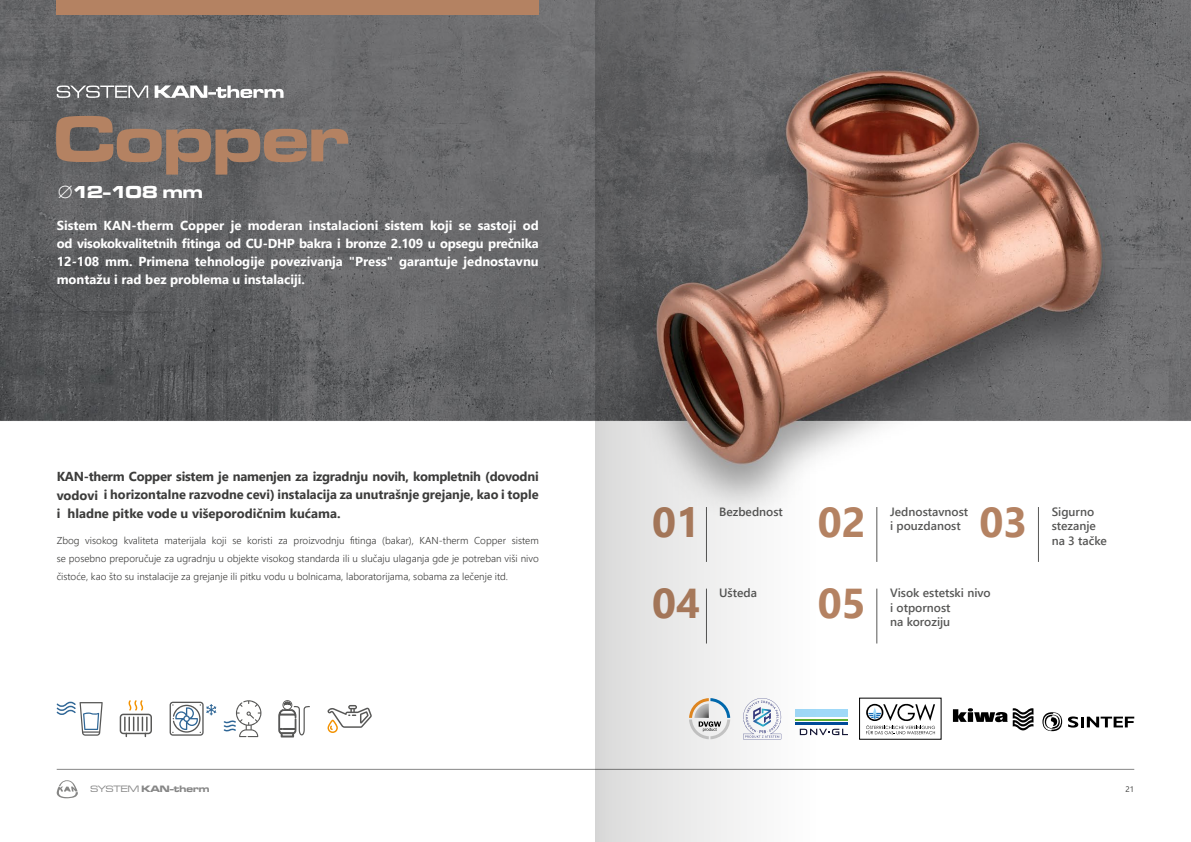
<style>
.page{position:relative;width:1191px;height:842px;background:#fff}
.page>*{position:absolute;margin:0;border:0;box-sizing:border-box;transform-origin:0 0}
.t1{font:67.1px "Microgramma D Bol Ext";color:#b48262}
.t2{font:700 41.7px/81.6px "Segoe UI";color:#b48262}
.t3{font:18px "Microgramma D Bol Ext";letter-spacing:-.045em;color:#fff}
.t4{font:700 13px/18px "Segoe UI";color:#fff;text-align:justify}
.t5{font:700 13px/18px "Segoe UI";color:#3c3c3b;text-align:justify}
.t6{font:600 12px/14.4px "Segoe UI";color:#575756}
.t7{font:300 10px/18px "Segoe UI";color:#3c3c3b;text-align:justify}
.t8{font:9.6px "Microgramma D Bol Ext";color:#878787}
.t9{font:8px "Segoe UI";color:#3c3c3b}
.s1{font-family:"Microgramma D Med Ext"}
</style>
<div class="page">
<img style="left:0;top:0;width:1191px;height:770px">
<hr style="left:57px;top:769px;width:1077px;height:1px;background:#878787">
<svg style="left:57px;top:85px;width:226px;height:13px"></svg>
<div style="left:57px;top:0;width:482px;height:14px;background:#b48262"></div>
<hr style="left:876px;top:507px;width:1px;height:55px;background:#575756">
<hr style="left:1038px;top:507px;width:1px;height:55px;background:#575756">
<hr style="left:876px;top:589px;width:1px;height:54px;background:#575756">
<svg style="left:57px;top:780px;width:21px;height:18px"></svg>
<svg style="left:120px;top:700px;width:32px;height:37px"></svg>
<svg style="left:170px;top:702px;width:46px;height:34px"></svg>
<svg style="left:224px;top:700px;width:37px;height:37px"></svg>
<svg style="left:327px;top:705px;width:45px;height:28px"></svg>
<svg style="left:57px;top:702px;width:46px;height:34px"></svg>
<svg style="left:279px;top:699px;width:31px;height:38px"></svg>
<div style="left:795px;top:709px;width:53px;height:8px;background:#a0d9f8"></div>
<hr style="left:795px;top:720px;width:53px;height:1px;background:#61b234">
<hr style="left:795px;top:722px;width:53px;height:3px;background:#004b99">
<svg style="left:816px;top:729px;width:32px;height:6px"></svg>
<svg style="left:1042px;top:712px;width:20px;height:19px"></svg>
<svg style="left:1068px;top:716px;width:66px;height:12px"></svg>
<svg style="left:866px;top:703px;width:69px;height:31px"></svg>
<svg style="left:953px;top:708px;width:80px;height:22px"></svg>
<svg style="left:595px;top:0;width:221px;height:842px"></svg>
<h1 class="t1" style="left:54px;top:93px;width:296px">Copper</h1>
<h3 class="t3" style="left:58px;top:180px;width:146px">∅12-108 mm</h3>
<p class="t4" style="left:57px;top:216px;width:483px">Sistem KAN-therm Copper je moderan instalacioni sistem koji se sastoji od od visokokvalitetnih fitinga od CU-DHP bakra i bronze 2.109 u opsegu prečnika 12-108 mm. Primena tehnologije povezivanja "Press" garantuje jednostavnu montažu i rad bez problema u instalaciji.</p>
<h3 class="t5" style="left:57px;top:467px;width:483px">KAN-therm Copper sistem je namenjen za izgradnju novih, kompletnih (dovodni vodovi i horizontalne razvodne cevi) instalacija za unutrašnje grejanje, kao i tople i hladne pitke vode u višeporodičnim kućama.</h3>
<p class="t7" style="left:57px;top:530px;width:483px">Zbog visokog kvaliteta materijala koji se koristi za proizvodnju fitinga (bakar), KAN-therm Copper sistem se posebno preporučuje za ugradnju u objekte visokog standarda ili u slučaju ulaganja gde je potreban viši nivo čistoće, kao što su instalacije za grejanje ili pitku vodu u bolnicama, laboratorijama, sobama za lečenje itd.</p>
<p class="t8" style="left:90px;top:783px;width:121px"><span class="s1">SYSTEM</span> KAN-therm</p>
<h2 class="t2" style="left:652px;top:478px;width:49px">01<br>04</h2>
<h2 class="t2" style="left:818px;top:478px;width:49px">02</h2>
<h2 class="t2" style="left:979px;top:478px;width:49px">03</h2>
<p class="t6" style="left:719px;top:503px;width:65px">Bezbednost</p>
<p class="t6" style="left:890px;top:503px;width:80px">Jednostavnost i pouzdanost</p>
<p class="t6" style="left:1051px;top:503px;width:57px">Sigurno stezanje na 3 tačke</p>
<p class="t6" style="left:719px;top:585px;width:39px">Ušteda</p>
<h2 class="t2" style="left:818px;top:559px;width:49px">05</h2>
<p class="t6" style="left:890px;top:585px;width:102px">Visok estetski nivo i otpornost<br>na koroziju</p>
<p class="t9" style="left:1125px;top:781px;width:10px">21</p>
</div>
